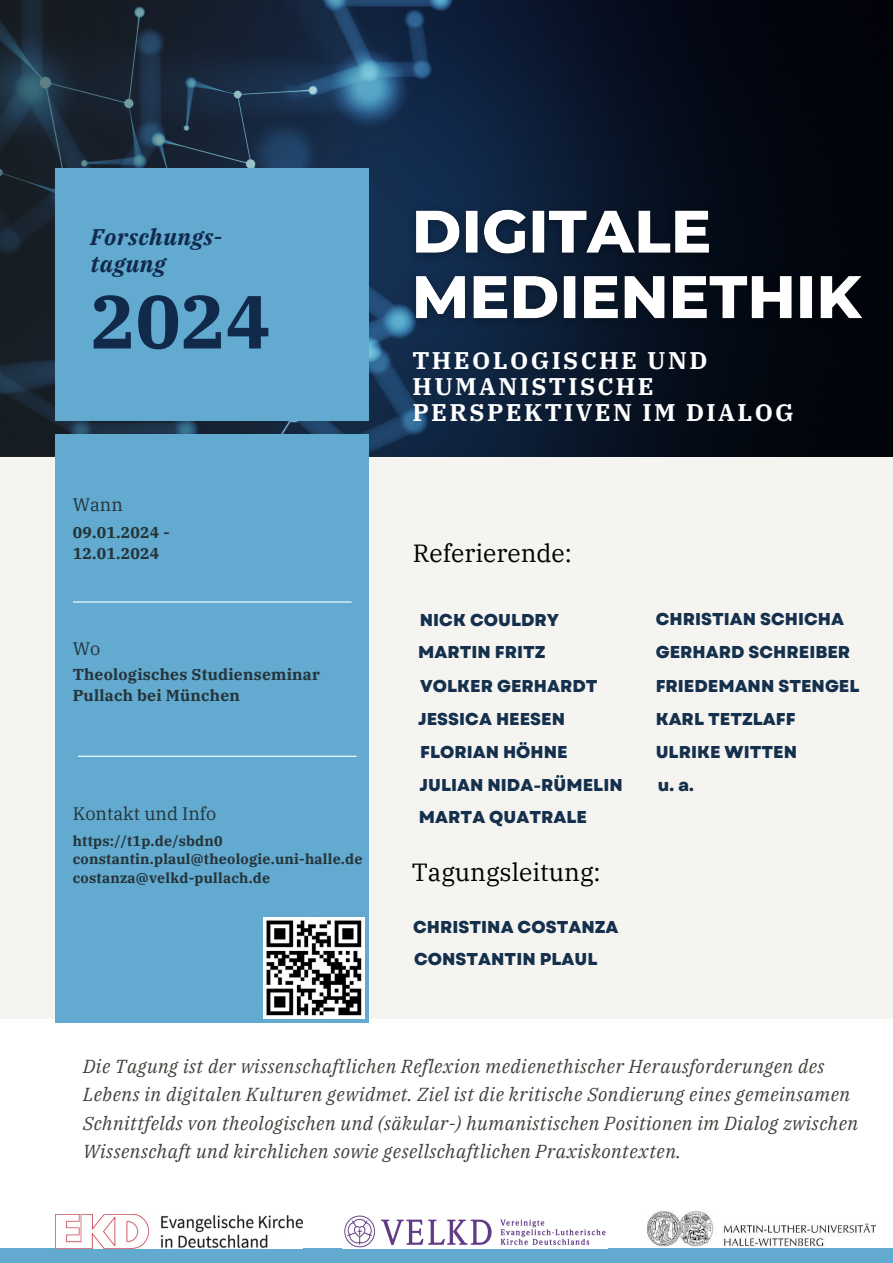
<style>
.page{position:relative;width:893px;height:1263px;background:#fff}
.page>*{position:absolute;margin:0;border:0;box-sizing:border-box;transform-origin:0 0}
.t1{font:700 75px "IBM Plex Serif";color:#112a4c}
.t2{font:24.75px "IBM Plex Serif";color:#000}
.t3{font:700 24px/25.9px "IBM Plex Serif";letter-spacing:.1em;color:#fff}
.t4{font:italic 700 22.5px "IBM Plex Serif";letter-spacing:.025em;color:#112a4c}
.t5{font:italic 18.75px/28.1px "IBM Plex Serif";letter-spacing:.025em;color:#423e3a}
.t6{font:18px "IBM Plex Serif";color:#253439}
.t7{font:800 17.17px "Garet";color:#14304d}
.t8{font:700 15.75px "IBM Plex Serif";letter-spacing:.015em;color:#253439}
.t9{font:700 14.25px "IBM Plex Serif";letter-spacing:.015em;color:#253439}
</style>
<div class="page">
<img style="left:647px;top:1211px;width:228px;height:36px">
<div style="left:0;top:1248px;width:893px;height:15px;background:#62aad0"></div>
<div style="left:0;top:452px;width:893px;height:567px;background:#f6f4f1"></div>
<img style="left:437px;top:0;width:456px;height:456px">
<svg style="left:0;top:0;width:437px;height:456px;background:#1a2f44"></svg>
<div style="left:55px;top:434px;width:314px;height:589px;background:#62aad0"></div>
<div style="left:55px;top:168px;width:314px;height:253px;background:#62aad0"></div>
<hr style="left:73px;top:601px;width:278px;height:1px;background:#fff">
<hr style="left:78px;top:756px;width:279px;height:1px;background:#fff">
<img style="left:55px;top:1214px;width:247px;height:34px">
<img style="left:344px;top:1215px;width:262px;height:33px">
<img style="left:264px;top:917px;width:101px;height:102px">
<img style="left:398px;top:182px;width:480px;height:169px">
<p class="t4" style="left:91px;top:222px;width:133px">Forschungs-</p>
<p class="t4" style="left:91px;top:249px;width:76px">tagung</p>
<p class="t1" style="left:91px;top:272px;width:182px">2024</p>
<p class="t6" style="left:73px;top:493px;width:52px">Wann</p>
<p class="t8" style="left:73px;top:522px;width:99px">09.01.2024 -</p>
<p class="t8" style="left:73px;top:543px;width:88px">12.01.2024</p>
<p class="t6" style="left:73px;top:637px;width:29px">Wo</p>
<p class="t8" style="left:73px;top:663px;width:249px">Theologisches Studienseminar</p>
<p class="t8" style="left:73px;top:684px;width:169px">Pullach bei München</p>
<p class="t6" style="left:73px;top:802px;width:145px">Kontakt und Info</p>
<p class="t9" style="left:73px;top:831px;width:152px">https://t1p.de/sbdn0</p>
<p class="t9" style="left:73px;top:849px;width:291px">constantin.plaul@theologie.uni-halle.de</p>
<p class="t9" style="left:73px;top:868px;width:199px">costanza@velkd-pullach.de</p>
<p class="t3" style="left:412px;top:347px;width:383px">THEOLOGISCHE UND<br>HUMANISTISCHE<br>PERSPEKTIVEN IM DIALOG</p>
<p class="t2" style="left:413px;top:536px;width:161px">Referierende:</p>
<p class="t7" style="left:420px;top:608px;width:141px">NICK COULDRY</p>
<p class="t7" style="left:655px;top:607px;width:190px">CHRISTIAN SCHICHA</p>
<p class="t7" style="left:418px;top:640px;width:129px">MARTIN FRITZ</p>
<p class="t7" style="left:655px;top:640px;width:196px">GERHARD SCHREIBER</p>
<p class="t7" style="left:420px;top:673px;width:179px">VOLKER GERHARDT</p>
<p class="t7" style="left:418px;top:706px;width:148px">JESSICA HEESEN</p>
<p class="t7" style="left:655px;top:673px;width:205px">FRIEDEMANN STENGEL</p>
<p class="t7" style="left:655px;top:706px;width:141px">KARL TETZLAFF</p>
<p class="t7" style="left:420px;top:739px;width:149px">FLORIAN HÖHNE</p>
<p class="t7" style="left:655px;top:739px;width:143px">ULRIKE WITTEN</p>
<p class="t7" style="left:419px;top:773px;width:205px">JULIAN NIDA-RÜMELIN</p>
<p class="t7" style="left:419px;top:805px;width:170px">MARTA QUATRALE</p>
<p class="t2" style="left:412px;top:855px;width:190px">Tagungsleitung:</p>
<p class="t7" style="left:413px;top:915px;width:207px">CHRISTINA COSTANZA</p>
<p class="t7" style="left:414px;top:947px;width:185px">CONSTANTIN PLAUL</p>
<p class="t7" style="left:658px;top:773px;width:37px">u. a.</p>
<p class="t5" style="left:83px;top:1052px;width:776px">Die Tagung ist der wissenschaftlichen Reflexion medienethischer Herausforderungen des Lebens in digitalen Kulturen gewidmet. Ziel ist die kritische Sondierung eines gemeinsamen Schnittfelds von theologischen und (säkular-) humanistischen Positionen im Dialog zwischen Wissenschaft und kirchlichen sowie gesellschaftlichen Praxiskontexten.</p>
</div>
